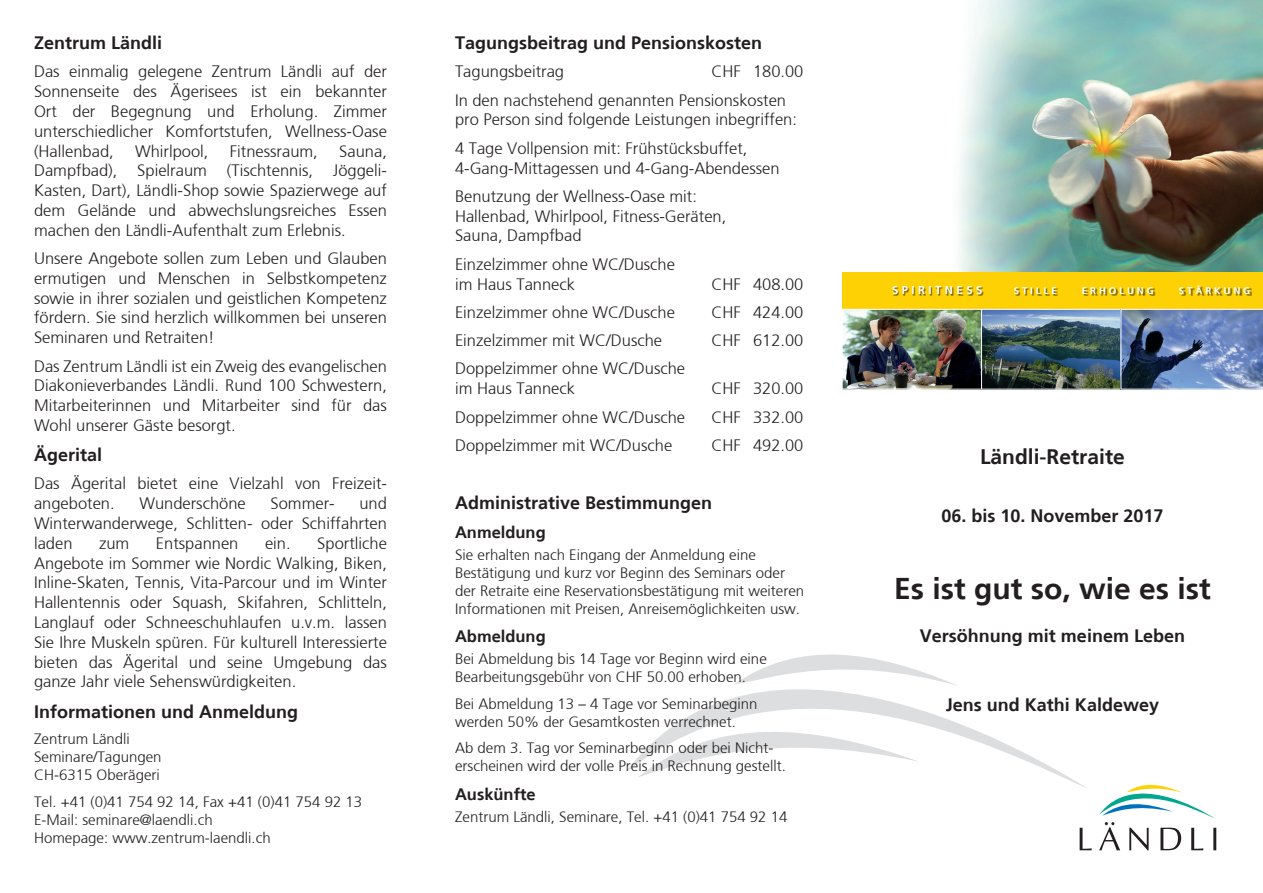
<style>
.page{position:relative;width:1263px;height:893px;background:#fff}
.page>*{position:absolute;margin:0;border:0;box-sizing:border-box;transform-origin:0 0}
.t1{font:700 30px "Frutiger";color:#231f20}
.t2{font:700 21px "Frutiger";color:#231f20}
.t3{font:700 18px "Frutiger";color:#231f20}
.t4{font:300 16.5px/19.8px "Frutiger";color:#231f20}
.t5{font:700 16.5px "Frutiger";color:#231f20}
.t6{font:300 15px/18px "Frutiger";color:#231f20}
.t7{font:700 11.4px "Frutiger";letter-spacing:.3em;color:#fff}
.t8{font:700 9.6px "Frutiger";letter-spacing:.3em;color:#fff}
</style>
<div class="page">
<img style="left:958px;top:0;width:305px;height:272px">
<div style="left:842px;top:272px;width:421px;height:39px;background:#fed105"></div>
<svg style="left:1079px;top:828px;width:13px;height:22px"></svg>
<svg style="left:1099px;top:785px;width:117px;height:65px"></svg>
<img style="left:844px;top:311px;width:136px;height:77px">
<div style="left:842px;top:309px;width:140px;height:81px;border:1px solid #fff"></div>
<img style="left:983px;top:311px;width:136px;height:77px">
<div style="left:981px;top:309px;width:140px;height:81px;border:1px solid #fff"></div>
<svg style="left:1120px;top:309px;width:143px;height:81px;background:#647ba5"></svg>
<svg style="left:626px;top:689px;width:460px;height:99px"></svg>
<svg style="left:637px;top:716px;width:283px;height:61px"></svg>
<svg style="left:735px;top:654px;width:222px;height:32px"></svg>
<div style="left:893px;top:286px;width:358px;height:10px;background:#564800;opacity:.85"></div>
<p class="t3" style="left:34px;top:32px;width:130px">Zentrum Ländli</p>
<p class="t4" style="left:34px;top:62px;width:354px;text-align:justify">Das einmalig gelegene Zentrum Ländli auf der Sonnenseite des Ägerisees ist ein bekannter Ort der Begegnung und Erholung. Zimmer unterschiedlicher Komfortstufen, Wellness-Oase (Hallenbad,</p>
<p class="t4" style="left:135px;top:141px;width:75px">Whirlpool,</p>
<p class="t4" style="left:230px;top:141px;width:89px">Fitnessraum,</p>
<p class="t4" style="left:34px;top:141px;width:354px;text-align:justify;text-indent:305px">Sauna, Dampfbad), Spielraum (Tischtennis, Jöggeli-Kasten, Dart), Ländli-Shop sowie Spazierwege auf dem Gelände und abwechslungsreiches Essen machen den Ländli-Aufenthalt zum Erlebnis.</p>
<p class="t4" style="left:34px;top:248px;width:354px;text-align:justify">Unsere Angebote sollen zum Leben und Glauben ermutigen und Menschen in Selbstkompetenz sowie in ihrer sozialen und geistlichen Kompetenz fördern. Sie sind herzlich willkommen bei unseren Seminaren und Retraiten!</p>
<p class="t4" style="left:34px;top:356px;width:354px;text-align:justify">Das Zentrum Ländli ist ein Zweig des evangelischen Diakonieverbandes Ländli. Rund 100 Schwestern, Mitarbeiterinnen und Mitarbeiter sind für das Wohl unserer Gäste besorgt.</p>
<p class="t3" style="left:34px;top:444px;width:70px">Ägerital</p>
<p class="t4" style="left:34px;top:474px;width:354px">Das Ägerital bietet eine Vielzahl von Freizeit&shy;angeboten.</p>
<p class="t4" style="left:34px;top:493px;width:354px;text-align:justify;text-indent:325px">und Winterwanderwege, Schlitten- oder Schiffahrten laden</p>
<p class="t4" style="left:139px;top:493px;width:108px">Wunderschöne</p>
<p class="t4" style="left:271px;top:493px;width:66px">Sommer-</p>
<p class="t4" style="left:34px;top:533px;width:354px;text-align:justify;text-indent:283px">Sportliche Angebote im Sommer wie Nordic Walking, Biken, Inline-Skaten, Tennis, Vita-Parcour und im Winter Hallentennis oder Squash, Skifahren, Schlitteln, Langlauf oder Schneeschuhlaufen u.v.m. lassen Sie Ihre Muskeln spüren. Für kulturell Interessierte bieten das Ägerital und seine Umgebung das ganze Jahr viele Sehenswürdigkeiten.</p>
<p class="t3" style="left:34px;top:701px;width:266px">Informationen und Anmeldung</p>
<p class="t6" style="left:34px;top:730px;width:129px">Zentrum Ländli<br>Seminare/Tagungen<br>CH-6315 Oberägeri</p>
<p class="t6" style="left:34px;top:792px;width:330px">Tel. +41 (0)41 754 92 14, Fax +41 (0)41 754 92 13<br>E-Mail: seminare@laendli.ch<br>Homepage: www.zentrum-laendli.ch</p>
<p class="t4" style="left:99px;top:533px;width:32px">zum</p>
<p class="t4" style="left:156px;top:533px;width:84px">Entspannen</p>
<p class="t4" style="left:265px;top:533px;width:27px">ein.</p>
<p class="t3" style="left:455px;top:32px;width:309px">Tagungsbeitrag und Pensionskosten</p>
<p class="t4" style="left:455px;top:62px;width:111px">Tagungsbeitrag</p>
<p class="t4" style="left:455px;top:57px;width:350px;line-height:28.3px;text-indent:256px">CHF 180.00<br>In den nachstehend genannten Pensionskosten</p>
<p class="t4" style="left:455px;top:106px;width:344px;line-height:28.3px">pro Person sind folgende Leistungen inbegriffen:<br>4 Tage Vollpension mit: Frühstücksbuffet,</p>
<p class="t4" style="left:455px;top:154px;width:326px;line-height:28.3px">4-Gang-Mittagessen und 4-Gang-Abendessen<br>Benutzung der Wellness-Oase mit:</p>
<p class="t4" style="left:455px;top:206px;width:273px">Hallenbad, Whirlpool, Fitness-Geräten,<br>Sauna, Dampfbad</p>
<p class="t4" style="left:455px;top:254px;width:222px">Einzelzimmer ohne WC/Dusche im Haus Tanneck</p>
<p class="t4" style="left:711px;top:274px;width:93px">CHF 408.00</p>
<p class="t4" style="left:455px;top:302px;width:222px">Einzelzimmer ohne WC/Dusche</p>
<p class="t4" style="left:711px;top:302px;width:93px">CHF 424.00</p>
<p class="t4" style="left:455px;top:330px;width:209px">Einzelzimmer mit WC/Dusche</p>
<p class="t4" style="left:711px;top:330px;width:93px">CHF 612.00</p>
<p class="t4" style="left:455px;top:359px;width:232px">Doppelzimmer ohne WC/Dusche im Haus Tanneck</p>
<p class="t4" style="left:711px;top:379px;width:93px">CHF 320.00</p>
<p class="t4" style="left:455px;top:407px;width:232px">Doppelzimmer ohne WC/Dusche</p>
<p class="t4" style="left:711px;top:407px;width:93px">CHF 332.00</p>
<p class="t4" style="left:455px;top:435px;width:219px">Doppelzimmer mit WC/Dusche</p>
<p class="t4" style="left:711px;top:435px;width:93px">CHF 492.00</p>
<p class="t3" style="left:455px;top:492px;width:259px">Administrative Bestimmungen</p>
<p class="t5" style="left:455px;top:522px;width:92px">Anmeldung</p>
<p class="t6" style="left:455px;top:546px;width:351px">Sie erhalten nach Eingang der Anmeldung eine Bestätigung und kurz vor Beginn des Seminars oder der Retraite eine Reservationsbestätigung mit weiteren Informationen mit Preisen, Anreisemöglichkeiten usw.</p>
<p class="t5" style="left:455px;top:627px;width:92px">Abmeldung</p>
<p class="t6" style="left:455px;top:650px;width:313px">Bei Abmeldung bis 14 Tage vor Beginn wird eine<br>Bearbeitungsgebühr von CHF 50.00 erhoben.</p>
<p class="t6" style="left:455px;top:695px;width:304px">Bei Abmeldung 13 – 4 Tage vor Seminarbeginn werden 50% der Gesamtkosten verrechnet.</p>
<p class="t6" style="left:455px;top:739px;width:332px">Ab dem 3. Tag vor Seminarbeginn oder bei Nicht&shy;erscheinen wird der volle Preis in Rechnung gestellt.</p>
<p class="t5" style="left:455px;top:784px;width:82px">Auskünfte</p>
<p class="t6" style="left:455px;top:808px;width:334px">Zentrum Ländli, Seminare, Tel. +41 (0)41 754 92 14</p>
<p class="t7" style="left:892px;top:283px;width:92px">SPIRITNESS</p>
<p class="t8" style="left:1014px;top:285px;width:44px">STILLE</p>
<p class="t8" style="left:1082px;top:285px;width:73px">ERHOLUNG</p>
<p class="t8" style="left:1179px;top:285px;width:73px">STÄRKUNG</p>
<p class="t2" style="left:980px;top:444px;width:146px">Ländli-Retraite</p>
<p class="t3" style="left:941px;top:505px;width:224px">06. bis 10. November 2017</p>
<h1 class="t1" style="left:894px;top:571px;width:318px">Es ist gut so, wie es ist</h1>
<p class="t3" style="left:920px;top:625px;width:267px">Versöhnung mit meinem Leben</p>
<p class="t3" style="left:946px;top:694px;width:215px">Jens und Kathi Kaldewey</p>
</div>
